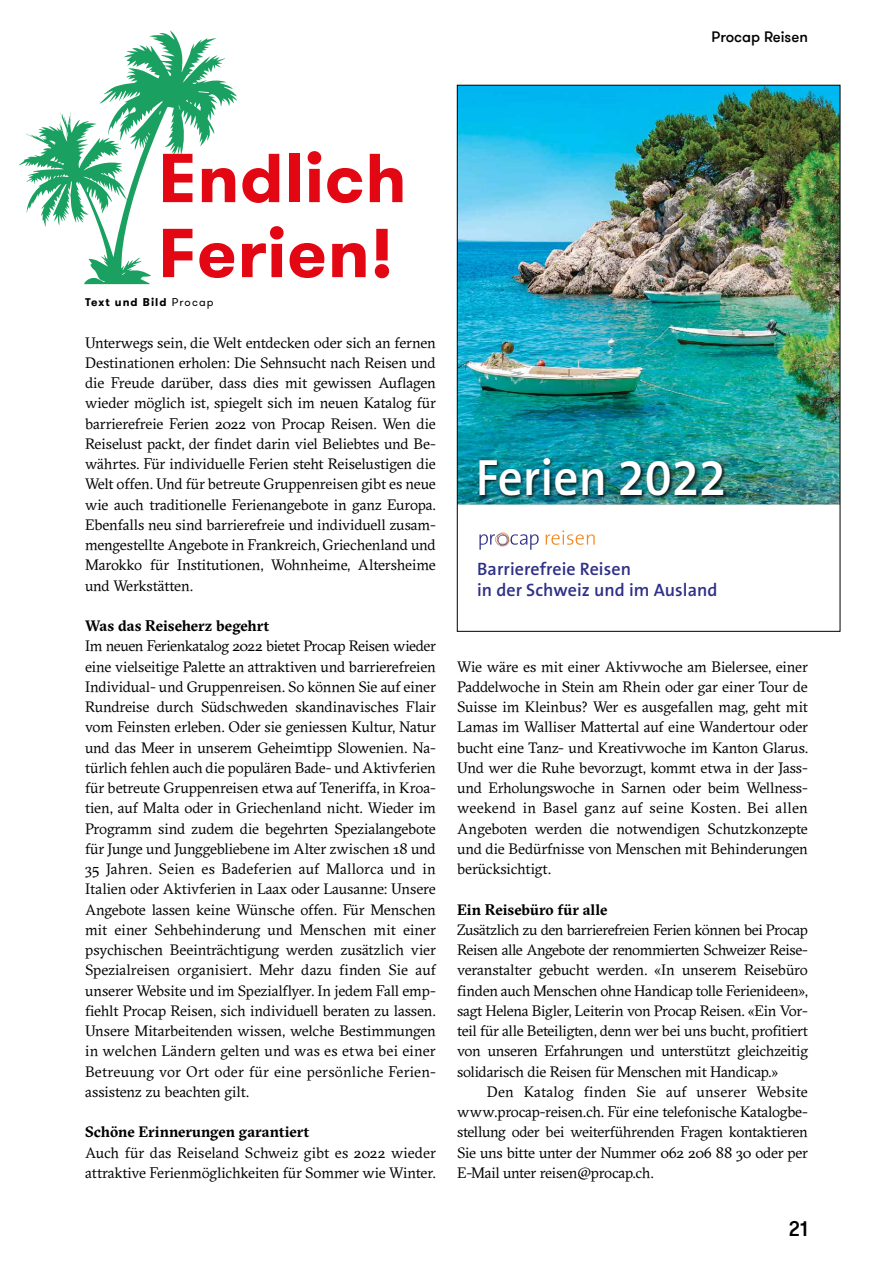
<style>
.page{position:relative;width:893px;height:1263px;background:#fff}
.page>*{position:absolute;margin:0;border:0;box-sizing:border-box;transform-origin:0 0}
.t1{font:700 69px/75px "GT Walsheim Pro";letter-spacing:.01em;color:#e30613}
.t2{font:600 51.45px "The Sans B6";color:#fff;scale:.96 1}
.t3{font:500 21px "GT Walsheim Pro";color:#000}
.t4{font:600 18px/21.3px "The Sans B6";letter-spacing:.005em;color:#2f3087}
.Grundschrift_1_Block{font:15px/20.2px "GT Sectra";letter-spacing:-.01em;color:#000;text-align:justify}
.Zwischentitel_Sectra{font:700 15px "GT Sectra";color:#000}
.Rubrik_rechts_de{font:500 15px "GT Walsheim Pro";color:#000}
.t5{font:700 11.25px "GT Walsheim Pro";letter-spacing:.1em;color:#000}
.s1{font-weight:400}
</style>
<div class="page">
<img style="left:459px;top:87px;width:379px;height:417px">
<img style="left:478px;top:456px;width:251px;height:45px">
<svg style="left:479px;top:532px;width:60px;height:18px"></svg>
<svg style="left:546px;top:530px;width:49px;height:15px"></svg>
<svg style="left:19px;top:30px;width:218px;height:254px"></svg>
<p class="Rubrik_rechts_de" style="left:711px;top:27px;width:98px">Procap Reisen</p>
<p class="t1" style="left:158px;top:141px;width:250px">Endlich<br>Ferien!</p>
<p class="t5" style="left:85px;top:295px;width:130px">Text und Bild <span class="s1">Procap</span></p>
<p class="Grundschrift_1_Block" style="left:85px;top:332px;width:352px">Unterwegs sein, die Welt entdecken oder sich an fernen Destinationen erholen: Die Sehnsucht nach Reisen und die Freude darüber, dass dies mit gewissen Auflagen wieder möglich ist, spiegelt sich im neuen Katalog für barrierefreie Ferien 2022 von Procap Reisen. Wen die Reiselust packt, der findet darin viel Beliebtes und Be&shy;währtes. Für individuelle Ferien steht Reiselustigen die Welt offen. Und für betreute Gruppenreisen gibt es neue wie auch traditionelle Ferienangebote in ganz Europa.<br>Ebenfalls neu sind barrierefreie und individuell zusam&shy;mengestellte Angebote in Frankreich, Griechenland und Marokko für Institutionen, Wohnheime, Altersheime und Werkstätten.</p>
<p class="Zwischentitel_Sectra" style="left:85px;top:616px;width:186px">Was das Reiseherz begehrt</p>
<p class="Grundschrift_1_Block" style="left:85px;top:636px;width:352px">Im neuen Ferienkatalog 2022 bietet Procap Reisen wieder eine vielseitige Palette an attraktiven und barrierefreien Individual- und Gruppenreisen. So können Sie auf einer Rundreise durch Südschweden skandinavisches Flair vom Feinsten erleben. Oder sie geniessen Kultur, Natur und das Meer in unserem Geheimtipp Slowenien. Na&shy;türlich fehlen auch die populären Bade- und Aktivferien für betreute Gruppenreisen etwa auf Teneriffa, in Kroa&shy;tien, auf Malta oder in Griechenland nicht. Wieder im Programm sind zudem die begehrten Spezialangebote für Junge und Junggebliebene im Alter zwischen 18 und 35 Jahren. Seien es Badeferien auf Mallorca und in Italien oder Aktivferien in Laax oder Lausanne: Unsere Angebote lassen keine Wünsche offen. Für Menschen mit einer Sehbehinderung und Menschen mit einer psychischen Beeinträchtigung werden zusätzlich vier Spezialreisen organisiert. Mehr dazu finden Sie auf unserer Website und im Spezialflyer. In jedem Fall emp&shy;fiehlt Procap Reisen, sich individuell beraten zu lassen.<br>Unsere Mitarbeitenden wissen, welche Bestimmungen in welchen Ländern gelten und was es etwa bei einer Betreuung vor Ort oder für eine persönliche Ferien&shy;assistenz zu beachten gilt.</p>
<p class="Zwischentitel_Sectra" style="left:85px;top:1122px;width:226px">Schöne Erinnerungen garantiert</p>
<p class="Grundschrift_1_Block" style="left:85px;top:1142px;width:352px">Auch für das Reiseland Schweiz gibt es 2022 wieder attraktive Ferienmöglichkeiten für Sommer wie Winter.</p>
<p class="t2" style="left:476px;top:451px;width:263px">Ferien 2022</p>
<p class="t4" style="left:477px;top:559px;width:242px">Barrierefreie Reisen<br>in der Schweiz und im Ausland</p>
<p class="Grundschrift_1_Block" style="left:457px;top:656px;width:352px">Wie wäre es mit einer Aktivwoche am Bielersee, einer Paddelwoche in Stein am Rhein oder gar einer Tour de Suisse im Kleinbus? Wer es ausgefallen mag, geht mit Lamas im Walliser Mattertal auf eine Wandertour oder bucht eine Tanz- und Kreativwoche im Kanton Glarus.<br>Und wer die Ruhe bevorzugt, kommt etwa in der Jass&shy;und Erholungswoche in Sarnen oder beim Wellness&shy;weekend in Basel ganz auf seine Kosten. Bei allen Angeboten werden die notwendigen Schutzkonzepte und die Bedürfnisse von Menschen mit Behinderungen berücksichtigt.</p>
<p class="Zwischentitel_Sectra" style="left:457px;top:900px;width:152px">Ein Reisebüro für alle</p>
<p class="Grundschrift_1_Block" style="left:457px;top:919px;width:352px">Zusätzlich zu den barrierefreien Ferien können bei Procap Reisen alle Angebote der renommierten Schweizer Reise&shy;veranstalter gebucht werden. «In unserem Reisebüro finden auch Menschen ohne Handicap tolle Ferienideen», sagt Helena Bigler, Leiterin von Procap Reisen. «Ein Vor&shy;teil für alle Beteiligten, denn wer bei uns bucht, profitiert von unseren Erfahrungen und unterstützt gleichzeitig solidarisch die Reisen für Menschen mit Handicap.»</p>
<p class="Grundschrift_1_Block" style="left:457px;top:1081px;width:352px;text-indent:30px">Den Katalog finden Sie auf unserer Website www.procap-reisen.ch. Für eine telefonische Katalogbe&shy;stellung oder bei weiterführenden Fragen kontaktieren Sie uns bitte unter der Nummer 062 206 88 30 oder per E-Mail unter reisen@procap.ch.</p>
<h3 class="t3" style="left:789px;top:1216px;width:21px">21</h3>
</div>
